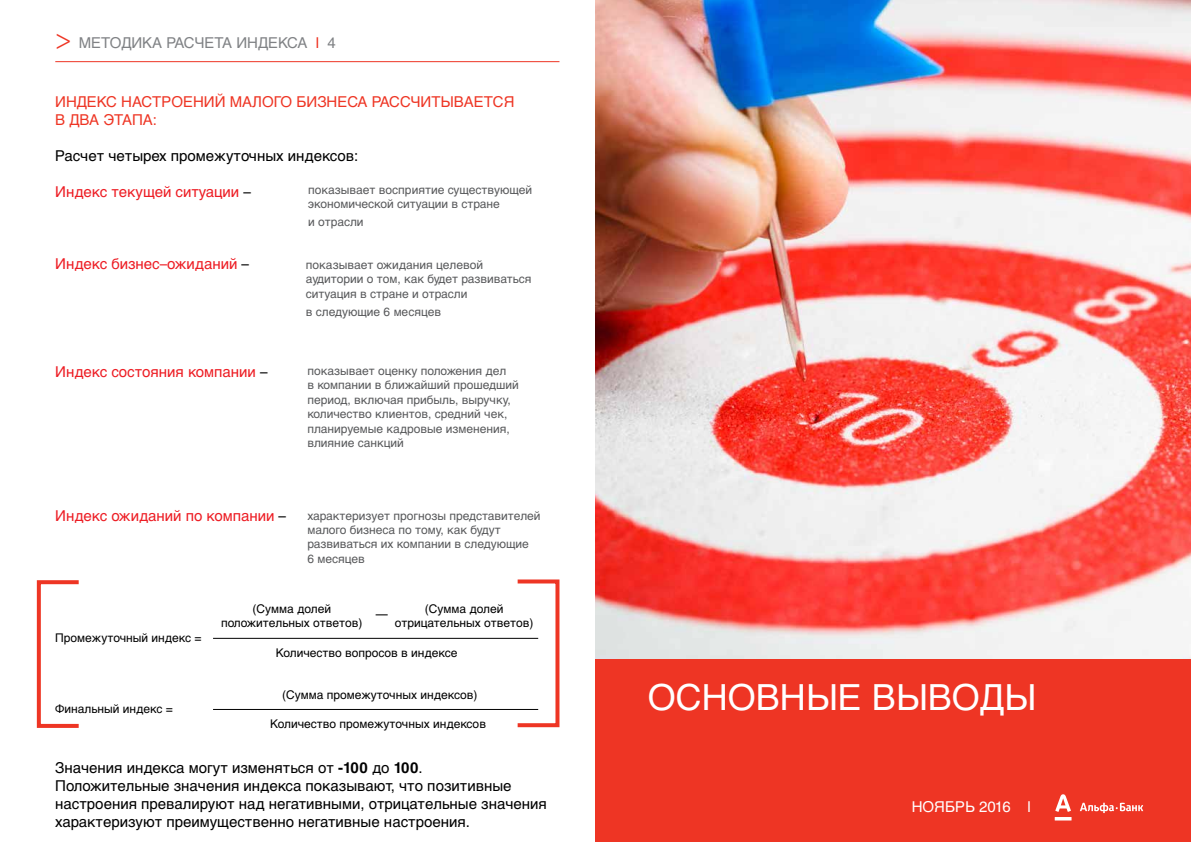
<style>
.page{position:relative;width:1191px;height:842px;background:#fff}
.page>*{position:absolute;margin:0;border:0;box-sizing:border-box;transform-origin:0 0}
.t1{font:36px "Helvetica C";color:#fff}
.t2{font:15px/18px "Helvetica C";color:#000}
.t3{font:15px "Helvetica C";color:#ed1d24}
.t4{font:15px/18px "Helvetica C";color:#ee3524}
.t5{font:15px "Helvetica C";color:#808285}
.t6{font:15px "Helvetica C";color:#fff}
.t7{font:12px/14.4px "Helvetica C";color:#58595b}
.t8{font:12px/14.4px "Helvetica C";color:#000;text-align:center}
.t9{font:12px "News Gothic C Bd BT";color:#000}
.s1{font-family:"Minion Pro";font-size:30px;color:#ee3524}
.s2{color:#ee3524}
.s3{color:#000}
.s4{font-weight:700}
</style>
<div class="page">
<img style="left:595px;top:0;width:596px;height:659px">
<div style="left:595px;top:659px;width:596px;height:183px;background:#ee3524"></div>
<svg style="left:1054px;top:794px;width:89px;height:26px"></svg>
<hr style="left:55px;top:61px;width:504px;height:1px;background:#ee3524">
<hr style="left:213px;top:638px;width:325px;height:1px;background:#000">
<hr style="left:213px;top:709px;width:325px;height:1px;background:#000">
<div style="left:37px;top:580px;width:44px;height:148px;border:4px solid #ee3524"></div>
<div style="left:515px;top:579px;width:44px;height:148px;border:4px solid #ee3524"></div>
<p class="t5" style="left:55px;top:34px;width:282px"><span class="s1">&gt;</span> МЕТОДИКА РАСЧЕТА ИНДЕКСА <span class="s2">l</span> 4</p>
<p class="t4" style="left:55px;top:92px;width:461px">ИНДЕКС НАСТРОЕНИЙ МАЛОГО БИЗНЕСА РАССЧИТЫВАЕТСЯ<br>В ДВА ЭТАПА:</p>
<p class="t2" style="left:55px;top:146px;width:304px">Расчет четырех промежуточных индексов:</p>
<p class="t3" style="left:55px;top:183px;width:197px">Индекс текущей ситуации <span class="s3">–</span></p>
<p class="t7" style="left:308px;top:182px;width:225px">показывает восприятие существующей экономической ситуации в стране</p>
<p class="t7" style="left:308px;top:215px;width:57px">и отрасли</p>
<p class="t7" style="left:306px;top:257px;width:227px">показывает ожидания целевой аудитории о том, как будет развиваться ситуация в стране и отрасли</p>
<p class="t7" style="left:306px;top:304px;width:137px">в следующие 6 месяцев</p>
<p class="t3" style="left:55px;top:255px;width:195px">Индекс бизнес–ожиданий <span class="s3">–</span></p>
<p class="t3" style="left:55px;top:363px;width:214px">Индекс состояния компании <span class="s3">–</span></p>
<p class="t7" style="left:307px;top:364px;width:213px">показывает оценку положения дел<br>в компании в ближайший прошедший период, включая прибыль, выручку, количество клиентов, средний чек, планируемые кадровые изменения, влияние санкций</p>
<p class="t3" style="left:55px;top:507px;width:232px">Индекс ожиданий по компании <span class="s3">–</span></p>
<p class="t7" style="left:307px;top:508px;width:235px">характеризует прогнозы представителей малого бизнеса по тому, как будут развиваться их компании в следующие<br>6 месяцев</p>
<p class="t8" style="left:55px;top:631px;width:148px">Промежуточный индекс =</p>
<p class="t8" style="left:55px;top:702px;width:119px">Финальный индекс =</p>
<p class="t8" style="left:221px;top:602px;width:143px">(Сумма долей положительных ответов)</p>
<p class="t8" style="left:395px;top:602px;width:140px">(Сумма долей отрицательных ответов)</p>
<p class="t8" style="left:276px;top:646px;width:183px">Количество вопросов в индексе</p>
<p class="t9" style="left:376px;top:606px;width:13px">—</p>
<p class="t8" style="left:282px;top:687px;width:197px">(Сумма промежуточных индексов)</p>
<p class="t8" style="left:270px;top:717px;width:217px">Количество промежуточных индексов</p>
<p class="t2" style="left:55px;top:758px;width:493px">Значения индекса могут изменяться от <span class="s4">-100</span> до <span class="s4">100</span>.<br>Положительные значения индекса показывают, что позитивные настроения превалируют над негативными, отрицательные значения характеризуют преимущественно негативные настроения.</p>
<h1 class="t1" style="left:648px;top:677px;width:390px">ОСНОВНЫЕ ВЫВОДЫ</h1>
<p class="t6" style="left:911px;top:798px;width:121px">НОЯБРЬ 2016 l</p>
</div>
